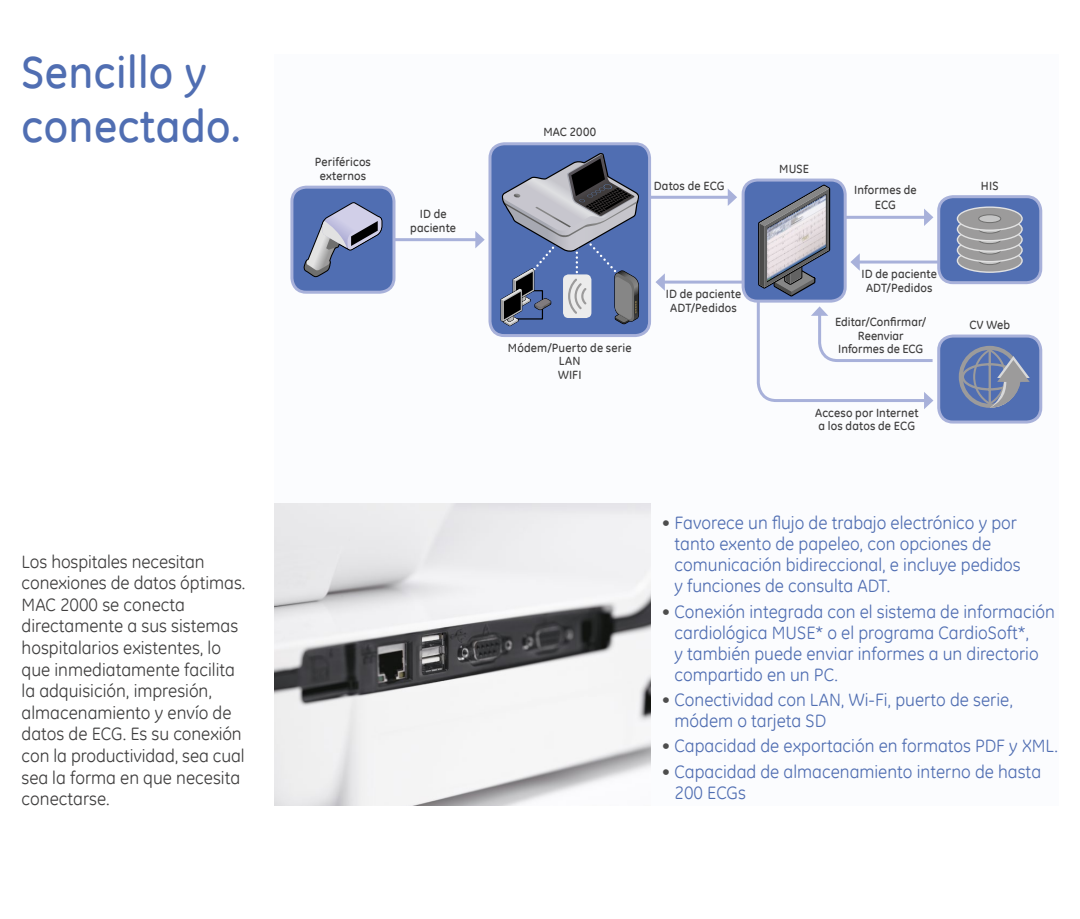
<style>
.page{position:relative;width:1080px;height:919px;background:#fff}
.page>*{position:absolute;margin:0;border:0;box-sizing:border-box;transform-origin:0 0}
.t1{font:500 45px/54px "GE Inspira";letter-spacing:.01em;color:#506eb2}
.t2{font:18px/21px "GE Inspira";color:#506eb2}
.t3{font:18px/21.6px "GE Inspira";color:#3f3e3e}
.t4{font:500 12px/13.5px "GE Inspira";letter-spacing:.01em;color:#3f3e3e;text-align:center}
.s1{color:#4d4d4d}
</style>
<div class="page">
<div style="left:274px;top:54px;width:784px;height:751px;background:#fbfcfe"></div>
<img style="left:274px;top:503px;width:376px;height:302px">
<hr style="left:394px;top:238px;width:84px;height:3px;background:#a8b1da">
<svg style="left:475px;top:231px;width:10px;height:17px"></svg>
<hr style="left:650px;top:196px;width:80px;height:3px;background:#a8b1da">
<svg style="left:728px;top:189px;width:9px;height:17px"></svg>
<hr style="left:662px;top:280px;width:81px;height:3px;background:#a8b1da">
<svg style="left:655px;top:273px;width:10px;height:18px"></svg>
<hr style="left:857px;top:260px;width:84px;height:3px;background:#a8b1da">
<div style="left:743px;top:180px;width:102px;height:121px;background:#506eb2;border-radius:14px"></div>
<div style="left:742px;top:178px;width:105px;height:124px;border:3px solid #a8b1da;border-radius:14px"></div>
<svg style="left:755px;top:184px;width:181px;height:225px"></svg>
<img style="left:767px;top:194px;width:59px;height:87px">
<div style="left:939px;top:336px;width:102px;height:86px;background:#506eb2;border-radius:14px"></div>
<div style="left:937px;top:334px;width:105px;height:89px;border:3px solid #a8b1da;border-radius:14px"></div>
<svg style="left:959px;top:346px;width:71px;height:62px"></svg>
<div style="left:939px;top:197px;width:102px;height:86px;background:#506eb2;border-radius:14px"></div>
<div style="left:937px;top:195px;width:105px;height:89px;border:3px solid #a8b1da;border-radius:14px"></div>
<svg style="left:957px;top:249px;width:65px;height:23px"></svg>
<div style="left:957px;top:248px;width:66px;height:25px;border:1px solid #e2e2e2;border-radius:50%"></div>
<svg style="left:979px;top:257px;width:22px;height:7px"></svg>
<div style="left:978px;top:256px;width:23px;height:9px;border:1px solid #6f6f6e;border-radius:50%"></div>
<svg style="left:957px;top:238px;width:65px;height:24px"></svg>
<div style="left:957px;top:238px;width:66px;height:24px;border:1px solid #e2e2e2;border-radius:50%"></div>
<div style="left:978px;top:246px;width:23px;height:8px;border:1px solid #6f6f6e;border-radius:50%"></div>
<div style="left:957px;top:228px;width:65px;height:23px;background:#9c9b9b;border-radius:50%"></div>
<div style="left:957px;top:227px;width:66px;height:25px;border:1px solid #e2e2e2;border-radius:50%"></div>
<svg style="left:979px;top:236px;width:22px;height:7px"></svg>
<div style="left:978px;top:235px;width:23px;height:9px;border:1px solid #6f6f6e;border-radius:50%"></div>
<svg style="left:957px;top:218px;width:65px;height:23px"></svg>
<div style="left:957px;top:217px;width:66px;height:24px;border:1px solid #e2e2e2;border-radius:50%"></div>
<div style="left:978px;top:225px;width:23px;height:8px;border:1px solid #6f6f6e;border-radius:50%"></div>
<div style="left:957px;top:207px;width:65px;height:23px;background:#9c9b9b;border-radius:50%"></div>
<div style="left:957px;top:206px;width:66px;height:25px;border:1px solid #e2e2e2;border-radius:50%"></div>
<div style="left:979px;top:215px;width:22px;height:7px;background:#c5c5c5;border-radius:50%"></div>
<div style="left:978px;top:214px;width:23px;height:9px;border:1px solid #6f6f6e;border-radius:50%"></div>
<div style="left:490px;top:144px;width:160px;height:191px;background:#506eb2;border-radius:14px"></div>
<div style="left:488px;top:142px;width:163px;height:195px;border:3px solid #a8b1da;border-radius:14px"></div>
<svg style="left:501px;top:154px;width:138px;height:172px"></svg>
<div style="left:292px;top:187px;width:102px;height:105px;background:#506eb2;border-radius:14px"></div>
<div style="left:290px;top:186px;width:105px;height:108px;border:3px solid #a8b1da;border-radius:14px"></div>
<svg style="left:304px;top:202px;width:78px;height:75px"></svg>
<h1 class="t1" style="left:22px;top:45px;width:221px">Sencillo y conectado.</h1>
<p class="t3" style="left:22px;top:550px;width:225px">Los hospitales necesitan conexiones de datos óptimas.<br>MAC 2000 se conecta directamente a sus sistemas hospitalarios existentes, lo que inmediatamente facilita la adquisición, impresión, almacenamiento y envío de datos de ECG. Es su conexión con la productividad, sea cual sea la forma en que necesita conectarse.</p>
<p class="t4" style="left:315px;top:155px;width:58px">Periféricos externos</p>
<p class="t4" style="left:410px;top:206px;width:47px;line-height:14.4px">ID de paciente</p>
<p class="t4" style="left:543px;top:125px;width:54px">MAC 2000</p>
<p class="t4" style="left:654px;top:179px;width:72px">Datos de ECG</p>
<p class="t4" style="left:508px;top:341px;width:125px">Módem/Puerto de serie<br>LAN<br>WIFI</p>
<p class="t4" style="left:666px;top:287px;width:77px">ID de paciente<br>ADT/Pedidos</p>
<p class="t4" style="left:779px;top:162px;width:31px">MUSE</p>
<p class="t4" style="left:854px;top:183px;width:64px;line-height:14.4px">Informes de<br>ECG</p>
<p class="t4" style="left:861px;top:267px;width:77px">ID de paciente<br>ADT/Pedidos</p>
<p class="t4" style="left:835px;top:315px;width:93px">Editar/Confirmar/<br>Reenviar<br>Informes de ECG</p>
<p class="t4" style="left:815px;top:406px;width:105px;text-align:left">Acceso por Internet a los datos de ECG</p>
<p class="t4" style="left:981px;top:179px;width:19px">HIS</p>
<p class="t4" style="left:969px;top:317px;width:42px">CV Web</p>
<p class="t2" style="left:675px;top:512px;width:348px;text-indent:-13px"><span class="s1">•</span> Favorece un flujo de trabajo electrónico y por tanto exento de papeleo, con opciones de comunicación bidireccional, e incluye pedidos y funciones de consulta ADT.</p>
<p class="t2" style="left:675px;top:600px;width:382px;text-indent:-13px"><span class="s1">•</span> Conexión integrada con el sistema de información cardiológica MUSE* o el programa CardioSoft*,<br>y también puede enviar informes a un directorio compartido en un PC.</p>
<p class="t2" style="left:675px;top:688px;width:340px;text-indent:-13px"><span class="s1">•</span> Conectividad con LAN, Wi-Fi, puerto de serie, módem o tarjeta SD</p>
<p class="t2" style="left:662px;top:735px;width:398px"><span class="s1">•</span> Capacidad de exportación en formatos PDF y XML.</p>
<p class="t2" style="left:675px;top:760px;width:368px;text-indent:-13px"><span class="s1">•</span> Capacidad de almacenamiento interno de hasta<br>200 ECGs</p>
</div>
